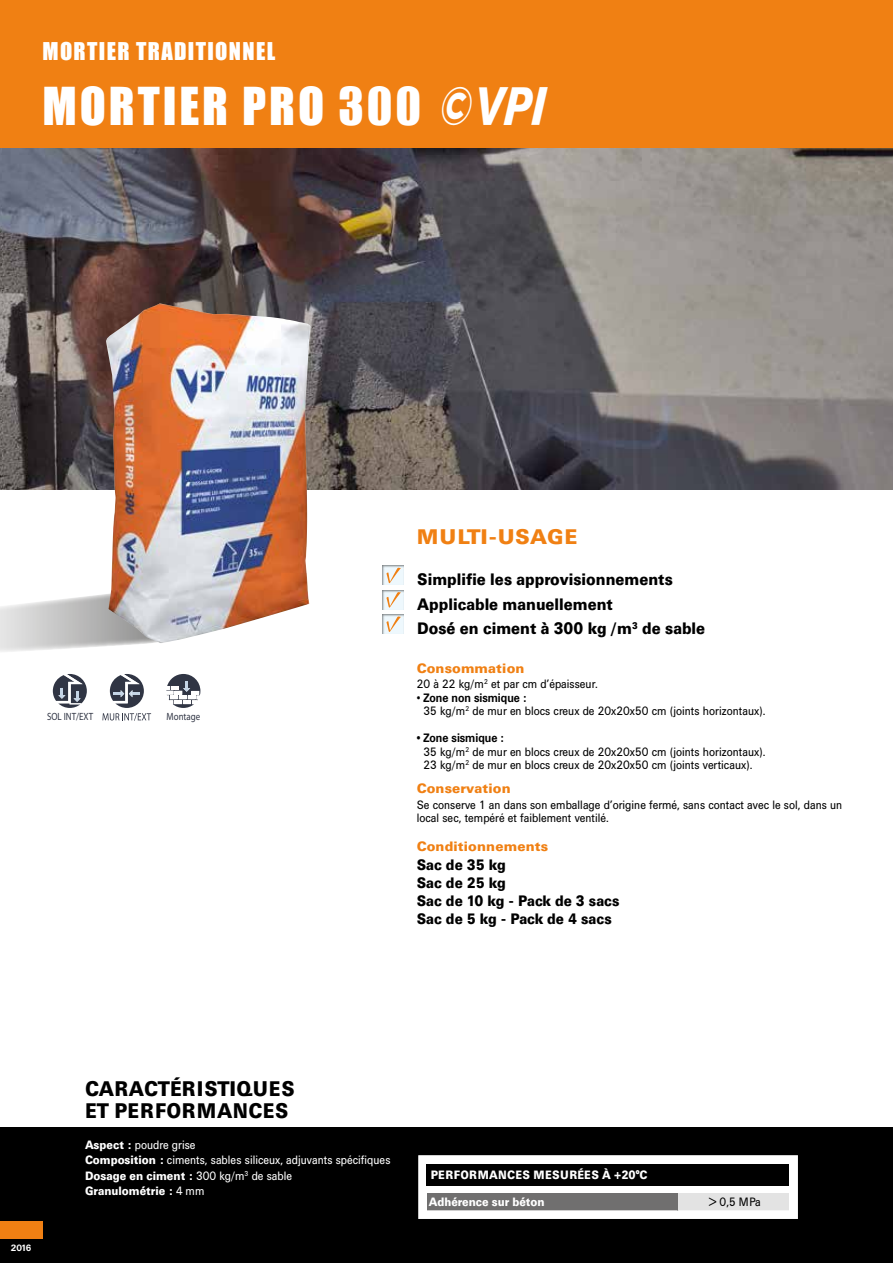
<style>
.page{position:relative;width:893px;height:1263px;background:#fff}
.page>*{position:absolute;margin:0;border:0;box-sizing:border-box;transform-origin:0 0}
.t1{font:48px "Impact";letter-spacing:.06em;color:#fff}
.t2{font:22.5px "Impact";letter-spacing:.06em;color:#fff}
.t3{font:900 21px/22.5px "Univers BQ";letter-spacing:.02em;color:#000;scale:.9 1}
.t4{font:900 21px "Univers BQ";letter-spacing:.01em;color:#f08013}
.t5{font:900 16.5px/24.5px "Univers BQ";color:#000;scale:.9 1}
.t6{font:900 15px/18px "Univers BQ";color:#000;scale:.9 1}
.t7{font:900 13.5px "Univers BQ";letter-spacing:.01em;color:#f08013}
.t8{font:12px/13.5px "Univers BQ";color:#000;scale:.9 1}
.t9{font:12px/15.6px "Univers BQ";color:#fff;scale:.9 1}
.t10{font:900 12px "Univers BQ";letter-spacing:.02em;color:#fff;scale:.9 1}
.t11{font:900 12px "Univers BQ";color:#fff;scale:.9 1}
.t12{font:10.5px "Myriad Pro";color:#303544;scale:.85 1}
.t13{font:700 9px "Univers BQ";color:#fff}
.s1{font-family:"Univers BQ";font-weight:900;font-style:italic;font-size:53.7px}
.s2{font-weight:700}
.s3{font-weight:900}
</style>
<div class="page">
<div style="left:0;top:1127px;width:893px;height:136px;background:#000"></div>
<div style="left:0;top:1222px;width:43px;height:17px;background:#f08013"></div>
<svg style="left:0;top:594px;width:149px;height:58px"></svg>
<div style="left:0;top:0;width:893px;height:149px;background:#f08013"></div>
<div style="left:376px;top:559px;width:39px;height:27px;background:#000;opacity:.5"></div>
<svg style="left:386px;top:568px;width:15px;height:15px"></svg>
<div style="left:376px;top:583px;width:39px;height:27px;background:#000;opacity:.5"></div>
<svg style="left:386px;top:592px;width:15px;height:15px"></svg>
<div style="left:376px;top:607px;width:39px;height:27px;background:#000;opacity:.5"></div>
<svg style="left:386px;top:616px;width:15px;height:17px"></svg>
<div style="left:417px;top:1154px;width:382px;height:66px;background:#fff"></div>
<div style="left:427px;top:1193px;width:251px;height:17px;background:#706f6f"></div>
<div style="left:679px;top:1193px;width:110px;height:17px;background:#e3e3e3"></div>
<div style="left:417px;top:1154px;width:382px;height:66px;border:2px solid #000"></div>
<div style="left:426px;top:1164px;width:363px;height:21px;background:#000"></div>
<img style="left:0;top:149px;width:893px;height:340px">
<img style="left:106px;top:303px;width:205px;height:340px">
<svg style="left:53px;top:674px;width:34px;height:34px"></svg>
<svg style="left:102px;top:674px;width:49px;height:47px"></svg>
<svg style="left:166px;top:674px;width:34px;height:34px"></svg>
<h2 class="t2" style="left:43px;top:38px;width:234px">MORTIER TRADITIONNEL</h2>
<h1 class="t1" style="left:43px;top:76px;width:504px">MORTIER PRO 300 <span class="s1">©VPI</span></h1>
<p class="t12" style="left:47px;top:710px;width:56px">SOL INT/EXT</p>
<p class="t12" style="left:167px;top:710px;width:41px">Montage</p>
<h3 class="t4" style="left:417px;top:525px;width:163px">MULTI-USAGE</h3>
<h3 class="t5" style="left:417px;top:568px;width:322px">Simplifie les approvisionnements<br>Applicable manuellement<br>Dosé en ciment à 300 kg /m<sup>3</sup> de sable</h3>
<p class="t7" style="left:417px;top:660px;width:109px">Consommation</p>
<p class="t8" style="left:417px;top:677px;width:203px">20 à 22 kg/m<sup>2</sup> et par cm d’épaisseur.</p>
<p class="t8" style="left:423px;top:691px;width:382px;text-indent:-7px">• <span class="s2">Zone non sismique :<br></span>35 kg/m<sup>2</sup> de mur en blocs creux de 20x20x50 cm (joints horizontaux).</p>
<p class="t8" style="left:423px;top:731px;width:382px;text-indent:-7px"><span class="s2">• Zone sismique :<br></span>35 kg/m<sup>2</sup> de mur en blocs creux de 20x20x50 cm (joints horizontaux).<br>23 kg/m<sup>2</sup> de mur en blocs creux de 20x20x50 cm (joints verticaux).</p>
<p class="t7" style="left:417px;top:781px;width:96px">Conservation</p>
<p class="t8" style="left:417px;top:798px;width:474px">Se conserve 1 an dans son emballage d’origine fermé, sans contact avec le sol, dans un local sec, tempéré et faiblement ventilé.</p>
<p class="t7" style="left:417px;top:838px;width:133px">Conditionnements</p>
<p class="t6" style="left:417px;top:857px;width:227px">Sac de 35 kg<br>Sac de 25 kg<br>Sac de 10 kg - Pack de 3 sacs<br>Sac de 5 kg - Pack de 4 sacs</p>
<p class="t13" style="left:11px;top:1242px;width:22px">2016</p>
<h3 class="t3" style="left:85px;top:1078px;width:235px">CARACTÉRISTIQUES<br>ET PERFORMANCES</h3>
<p class="t9" style="left:85px;top:1137px;width:341px"><span class="s3">Aspect :</span> poudre grise<br><span class="s3">Composition :</span> ciments, sables siliceux, adjuvants spécifiques <span class="s3">Dosage en ciment :</span> 300 kg/m<sup>3</sup> de sable<br><span class="s3">Granulométrie :</span> 4 mm</p>
<p class="t10" style="left:431px;top:1168px;width:242px">PERFORMANCES MESURÉES À +20°C</p>
<p class="t11" style="left:429px;top:1195px;width:130px">Adhérence sur béton</p>
<p class="t8" style="left:709px;top:1195px;width:59px">&gt; 0,5 MPa</p>
</div>
